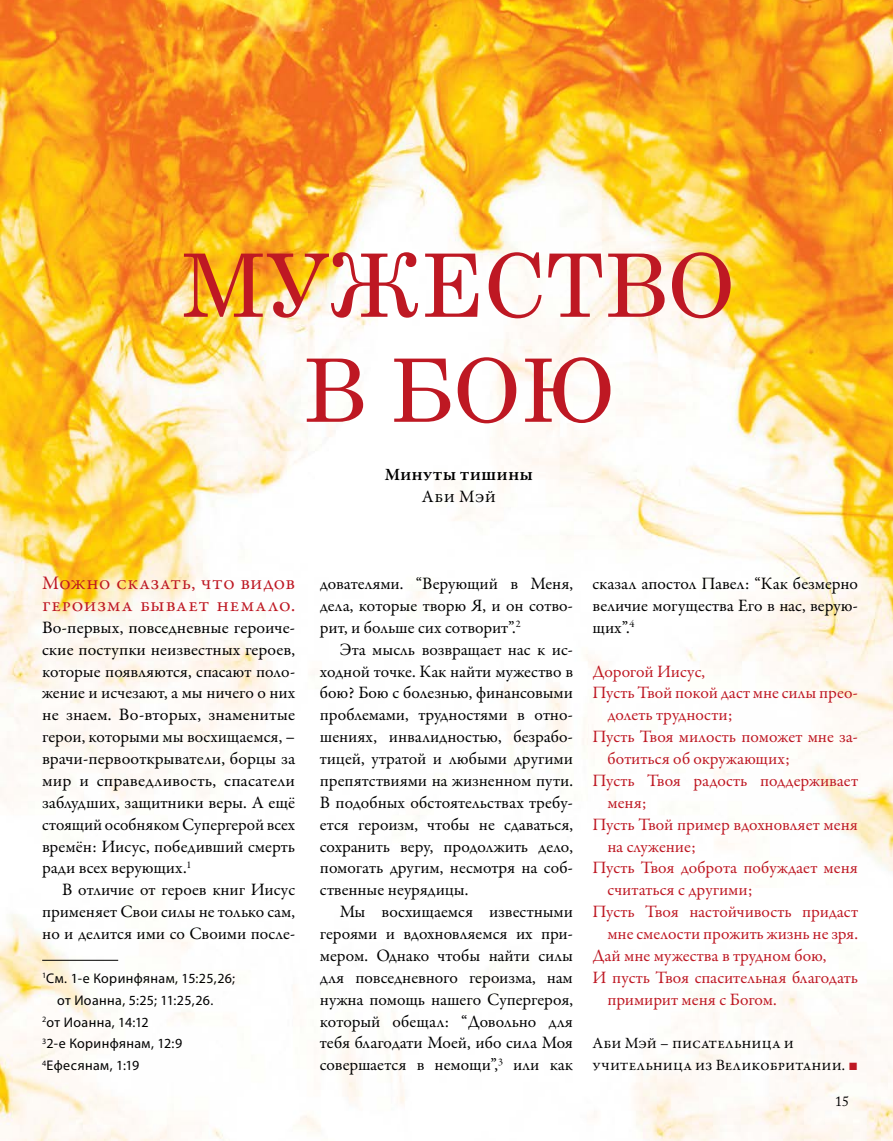
<style>
.page{position:relative;width:893px;height:1141px;background:#fff}
.page>*{position:absolute;margin:0;border:0;box-sizing:border-box;transform-origin:0 0}
.t1{font:87.5px/105px "Century";color:#be1823;text-align:center}
.t2{font:19.25px/21.9px "Garamond Premr Pro";letter-spacing:.17em;color:#be1823}
.t3{font:17.5px/21.9px "Garamond Premr Pro";color:#000;text-align:justify}
.t4{font:17.5px "Garamond Premr Pro";color:#be1823}
.t5{font:600 17.5px "Garamond Premr Pro";color:#000}
.t6{font:15.75px/21.9px "Garamond Premr Pro";letter-spacing:.085em;color:#000}
.t7{font:14px "Myriad Pro";letter-spacing:.025em;color:#000}
.t8{font:14px "Adobe Caslon Pro";color:#000}
.s1{font-family:"Arial";color:#be1823}
</style>
<div class="page">
<img style="left:0;top:0;width:893px;height:872px">
<img style="left:0;top:914px;width:893px;height:227px">
<hr style="left:42px;top:960px;width:76px;height:1px;background:#000">
<h1 class="t1" style="left:182px;top:225px;width:554px">МУЖЕСТВО<br>В БОЮ</h1>
<p class="t5" style="left:385px;top:464px;width:150px">Минуты тишины</p>
<p class="t3" style="left:422px;top:486px;width:76px">Аби Мэй</p>
<p class="t2" style="left:42px;top:573px;width:254px">Можно сказать, что видов героизма бывает немало.</p>
<p class="t3" style="left:42px;top:617px;width:255px">Во-первых, повседневные героиче&shy;ские поступки неизвестных героев, которые появляются, спасают поло&shy;жение и исчезают, а мы ничего о них не знаем. Во-вторых, знаменитые герои, которыми мы восхищаемся, – врачи-первооткрыватели, борцы за мир и справедливость, спасатели заблудших, защитники веры. А ещё стоящий особняком Супергерой всех времён: Иисус, победивший смерть ради всех верующих.<sup>1</sup></p>
<p class="t3" style="left:42px;top:879px;width:255px;text-indent:20px">В отличие от героев книг Иисус применяет Свои силы не только сам, но и делится ими со Своими после-</p>
<p class="t7" style="left:42px;top:969px;width:194px"><sup>1</sup>См. 1-е Коринфянам, 15:25,26;</p>
<p class="t7" style="left:57px;top:991px;width:158px">от Иоанна, 5:25; 11:25,26.</p>
<p class="t7" style="left:42px;top:1013px;width:108px"><sup>2</sup>от Иоанна, 14:12</p>
<p class="t7" style="left:42px;top:1035px;width:142px"><sup>3</sup>2-е Коринфянам, 12:9</p>
<p class="t7" style="left:42px;top:1057px;width:99px"><sup>4</sup>Ефесянам, 1:19</p>
<p class="t3" style="left:320px;top:573px;width:255px">дователями. “Верующий в Меня, дела, которые творю Я, и он сотво&shy;рит, и больше сих сотворит”.<sup>2</sup></p>
<p class="t3" style="left:320px;top:639px;width:255px;text-indent:20px">Эта мысль возвращает нас к ис&shy;ходной точке. Как найти мужество в бою? Бою с болезнью, финансовыми проблемами, трудностями в отно&shy;шениях, инвалидностью, безрабо&shy;тицей, утратой и любыми другими препятствиями на жизненном пути.<br>В подобных обстоятельствах требу&shy;ется героизм, чтобы не сдаваться, сохранить веру, продолжить дело, помогать другим, несмотря на соб&shy;ственные неурядицы.</p>
<p class="t3" style="left:320px;top:901px;width:255px;text-indent:20px">Мы восхищаемся известными героями и вдохновляемся их при&shy;мером. Однако чтобы найти силы для повседневного героизма, нам нужна помощь нашего Супергероя, который обещал: “Довольно для тебя благодати Моей, ибо сила Моя совершается в немощи”,<sup>3</sup> или как</p>
<p class="t3" style="left:593px;top:573px;width:267px">сказал апостол Павел: “Как безмерно величие могущества Его в нас, верую&shy;щих”.<sup>4</sup></p>
<p class="t4" style="left:593px;top:660px;width:114px">Дорогой Иисус,</p>
<p class="t4" style="left:593px;top:682px;width:267px">Пусть Твой покой даст мне силы прео-</p>
<p class="t4" style="left:607px;top:704px;width:126px">долеть трудности;</p>
<p class="t4" style="left:593px;top:726px;width:267px">Пусть Твоя милость поможет мне за-</p>
<p class="t4" style="left:607px;top:748px;width:184px">ботиться об окружающих;</p>
<p class="t4" style="left:593px;top:770px;width:267px">Пусть Твоя радость поддерживает</p>
<p class="t4" style="left:607px;top:792px;width:41px">меня;</p>
<p class="t4" style="left:593px;top:814px;width:267px">Пусть Твой пример вдохновляет меня</p>
<p class="t4" style="left:607px;top:835px;width:90px">на служение;</p>
<p class="t4" style="left:593px;top:857px;width:267px">Пусть Твоя доброта побуждает меня</p>
<p class="t4" style="left:607px;top:879px;width:147px">считаться с другими;</p>
<p class="t4" style="left:593px;top:901px;width:267px">Пусть Твоя настойчивость придаст</p>
<p class="t4" style="left:607px;top:923px;width:252px">мне смелости прожить жизнь не зря.</p>
<p class="t4" style="left:593px;top:945px;width:235px">Дай мне мужества в трудном бою,</p>
<p class="t4" style="left:593px;top:967px;width:267px">И пусть Твоя спасительная благодать</p>
<p class="t4" style="left:607px;top:989px;width:171px">примирит меня с Богом.</p>
<p class="t6" style="left:593px;top:1033px;width:267px">Аби Мэй – писательница и учительница из Великобритании. <span class="s1">■</span></p>
<p class="t8" style="left:835px;top:1093px;width:15px">15</p>
</div>
